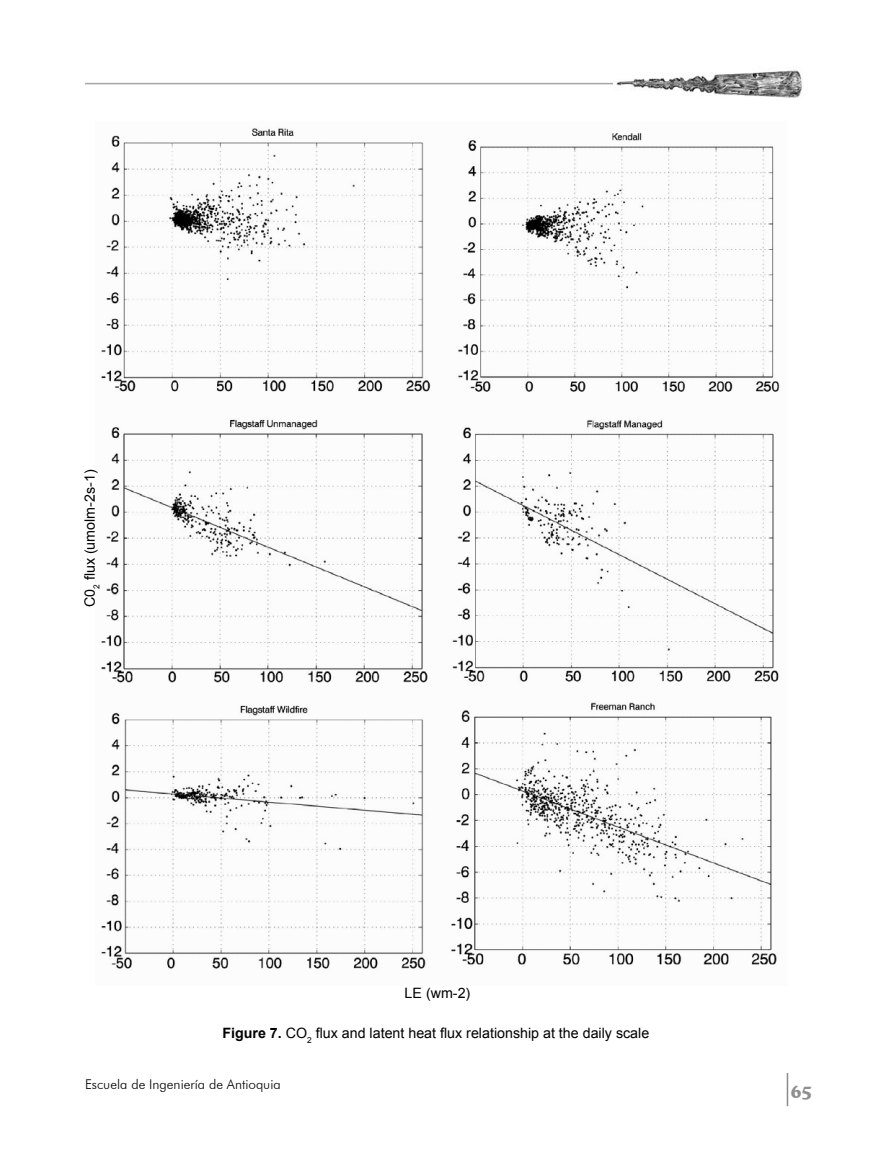
<style>
.page{position:relative;width:893px;height:1170px;background:#fff}
.page>*{position:absolute;margin:0;border:0;box-sizing:border-box;transform-origin:0 0}
.t1{font:700 18px "Cooper BT";color:#909090}
.t2{font:14.25px "Arial";color:#000}
.t3{font:300 13.5px "Futura BT";color:#000}
.s1{font-weight:700}
</style>
<div class="page">
<hr style="left:787px;top:1072px;width:1px;height:34px;background:#8b8b8b">
<hr style="left:85px;top:83px;width:597px;height:1px;background:#a5a5a5">
<img style="left:613px;top:70px;width:190px;height:28px">
<img style="left:101px;top:128px;width:679px;height:841px">
<p class="t2" style="left:81px;top:607px;width:139px;rotate:-90deg">C0<sub>2</sub> flux (umolm-2s-1)</p>
<p class="t2" style="left:405px;top:983px;width:67px">LE (wm-2)</p>
<p class="t2" style="left:222px;top:1023px;width:428px"><span class="s1">Figure 7.</span> CO<sub>2</sub> flux and latent heat flux relationship at the daily scale</p>
<p class="t3" style="left:85px;top:1076px;width:197px">Escuela de Ingeniería de Antioquia</p>
<p class="t1" style="left:791px;top:1080px;width:23px">65</p>
</div>
